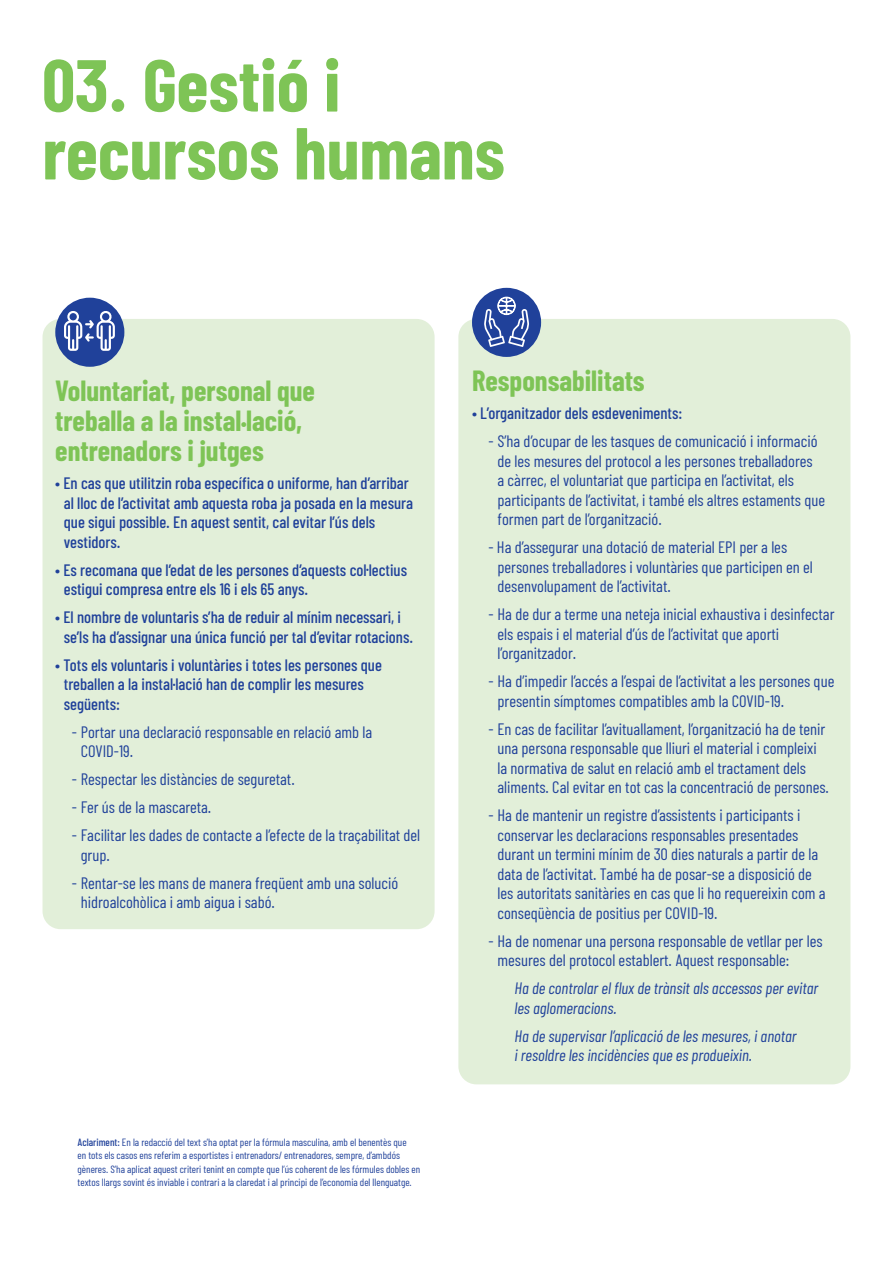
<style>
.page{position:relative;width:893px;height:1263px;background:#fff}
.page>*{position:absolute;margin:0;border:0;box-sizing:border-box;transform-origin:0 0}
.t1{font:700 73.35px/67.9px "Barlow Condensed";color:#7ec456}
.t2{font:700 28.5px/30px "Barlow Condensed";color:#7ec456}
.t3{font:16.5px/19.5px "Barlow Condensed";color:#20419a}
.t4{font:500 16.5px/19.5px "Barlow Condensed";color:#20419a}
.t5{font:italic 16.5px/19.5px "Barlow Condensed";color:#20419a}
.t6{font:10.5px/13.5px "Barlow Condensed";color:#20419a}
.s1{font-weight:500}
</style>
<div class="page">
<div style="left:43px;top:319px;width:392px;height:610px;background:#e2efd9;border-radius:18px"></div>
<div style="left:458px;top:319px;width:392px;height:765px;background:#e2efd9;border-radius:18px"></div>
<div style="left:55px;top:298px;width:69px;height:69px;background:#20419a;border-radius:50%"></div>
<svg style="left:64px;top:311px;width:51px;height:40px"></svg>
<div style="left:472px;top:288px;width:69px;height:69px;background:#20419a;border-radius:50%"></div>
<svg style="left:484px;top:296px;width:45px;height:51px"></svg>
<h1 class="t1" style="left:43px;top:49px;width:464px">03. Gestió i recursos humans</h1>
<h2 class="t2" style="left:55px;top:375px;width:261px">Voluntariat, personal que treballa a la instal·lació, entrenadors i jutges</h2>
<p class="t4" style="left:64px;top:473px;width:351px;text-indent:-8px">• En cas que utilitzin roba específica o uniforme, han d’arribar al lloc de l’activitat amb aquesta roba ja posada en la mesura que sigui possible. En aquest sentit, cal evitar l’ús dels vestidors.</p>
<p class="t4" style="left:64px;top:559px;width:345px;text-indent:-9px">• Es recomana que l’edat de les persones d’aquests col·lectius estigui compresa entre els 16 i els 65 anys.</p>
<p class="t4" style="left:64px;top:607px;width:351px;text-indent:-8px">• El nombre de voluntaris s’ha de reduir al mínim necessari, i se’ls ha d’assignar una única funció per tal d’evitar rotacions.</p>
<p class="t4" style="left:64px;top:654px;width:320px;text-indent:-8px">• Tots els voluntaris i voluntàries i totes les persones que treballen a la instal·lació han de complir les mesures següents:</p>
<p class="t3" style="left:81px;top:721px;width:293px;text-indent:-9px">- Portar una declaració responsable en relació amb la<br>COVID-19.</p>
<p class="t3" style="left:72px;top:769px;width:224px">- Respectar les distàncies de seguretat.</p>
<p class="t3" style="left:72px;top:797px;width:141px">- Fer ús de la mascareta.</p>
<p class="t3" style="left:81px;top:825px;width:341px;text-indent:-9px">- Facilitar les dades de contacte a l’efecte de la traçabilitat del grup.</p>
<p class="t3" style="left:81px;top:872px;width:319px;text-indent:-9px">- Rentar-se les mans de manera freqüent amb una solució hidroalcohòlica i amb aigua i sabó.</p>
<p class="t6" style="left:78px;top:1135px;width:344px"><span class="s1">Aclariment:</span> En la redacció del text s’ha optat per la fórmula masculina, amb el benentès que<br>en tots els casos ens referim a esportistes i entrenadors/ entrenadores, sempre, d’ambdós gèneres. S’ha aplicat aquest criteri tenint en compte que l’ús coherent de les fórmules dobles en textos llargs sovint és inviable i contrari a la claredat i al principi de l’economia del llenguatge.</p>
<h2 class="t2" style="left:472px;top:365px;width:174px">Responsabilitats</h2>
<p class="t4" style="left:472px;top:403px;width:212px">• L’organitzador dels esdeveniments:</p>
<p class="t3" style="left:497px;top:431px;width:329px;text-indent:-9px">- S’ha d’ocupar de les tasques de comunicació i informació de les mesures del protocol a les persones treballadores<br>a càrrec, el voluntariat que participa en l’activitat, els participants de l’activitat, i també els altres estaments que formen part de l’organització.</p>
<p class="t3" style="left:497px;top:537px;width:317px;text-indent:-9px">- Ha d’assegurar una dotació de material EPI per a les persones treballadores i voluntàries que participen en el desenvolupament de l’activitat.</p>
<p class="t3" style="left:497px;top:604px;width:339px;text-indent:-9px">- Ha de dur a terme una neteja inicial exhaustiva i desinfectar els espais i el material d’ús de l’activitat que aporti l’organitzador.</p>
<p class="t3" style="left:497px;top:671px;width:338px;text-indent:-9px">- Ha d’impedir l’accés a l’espai de l’activitat a les persones que presentin símptomes compatibles amb la COVID-19.</p>
<p class="t3" style="left:497px;top:719px;width:333px;text-indent:-9px">- En cas de facilitar l’avituallament, l’organització ha de tenir una persona responsable que lliuri el material i compleixi la normativa de salut en relació amb el tractament dels aliments. Cal evitar en tot cas la concentració de persones.</p>
<p class="t3" style="left:497px;top:805px;width:330px;text-indent:-9px">- Ha de mantenir un registre d’assistents i participants i conservar les declaracions responsables presentades durant un termini mínim de 30 dies naturals a partir de la data de l’activitat. També ha de posar-se a disposició de les autoritats sanitàries en cas que li ho requereixin com a conseqüència de positius per COVID-19.</p>
<p class="t3" style="left:497px;top:931px;width:327px;text-indent:-9px">- Ha de nomenar una persona responsable de vetllar per les mesures del protocol establert. Aquest responsable:</p>
<p class="t5" style="left:514px;top:978px;width:305px">Ha de controlar el flux de trànsit als accessos per evitar les aglomeracions.</p>
<p class="t5" style="left:514px;top:1026px;width:283px">Ha de supervisar l’aplicació de les mesures, i anotar i resoldre les incidències que es produeixin.</p>
</div>
